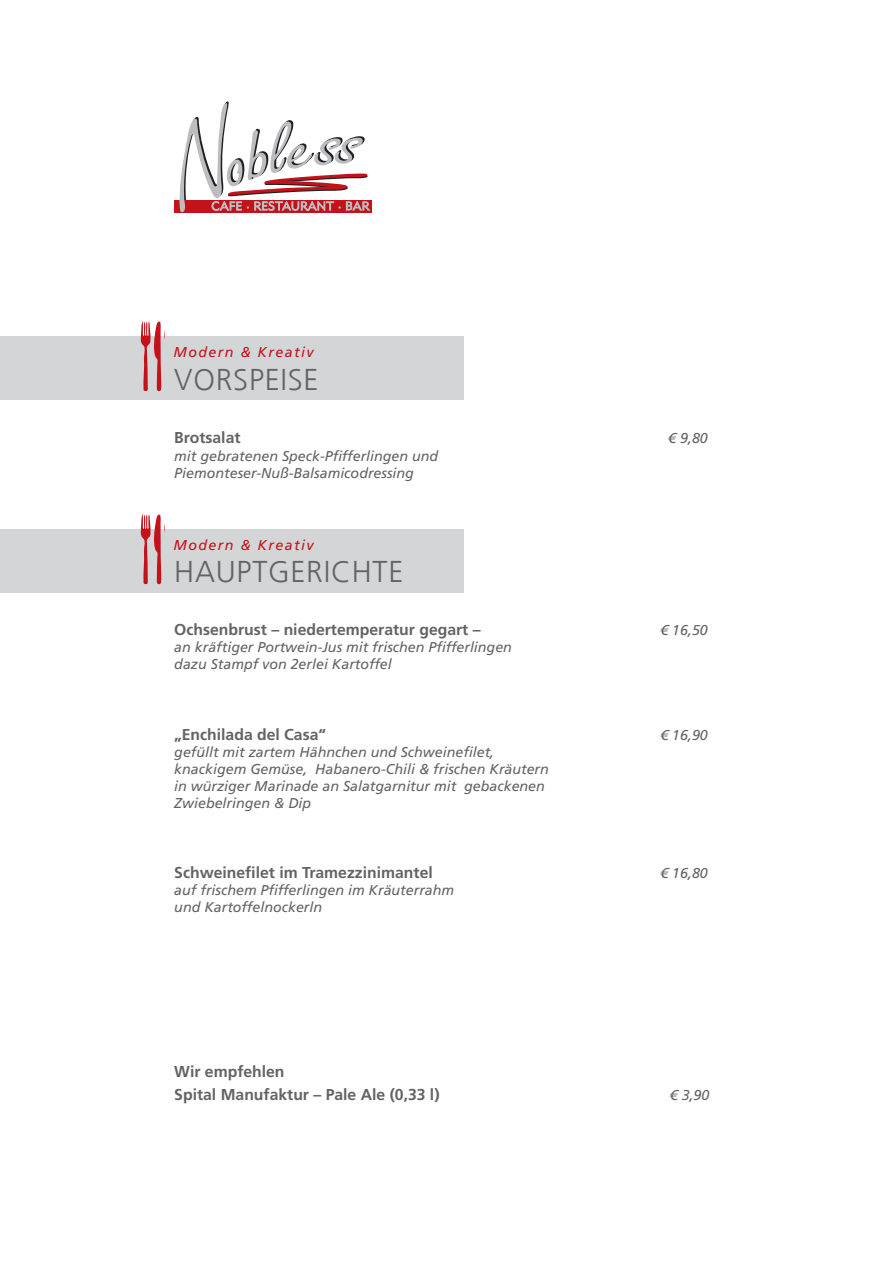
<style>
.page{position:relative;width:893px;height:1263px;background:#fff}
.page>*{position:absolute;margin:0;border:0;box-sizing:border-box;transform-origin:0 0}
.t1{font:300 30px "Frutiger LT Com";letter-spacing:.025em;color:#636366}
.t2{font:700 15.75px/22.5px "Frutiger LT Com";color:#636366}
.t3{font:italic 14.25px/17.1px "Frutiger LT Com";color:#636366}
.t4{font:italic 14.25px "Frutiger LT Com";letter-spacing:.1em;color:#c4121a}
</style>
<div class="page">
<div style="left:0;top:529px;width:464px;height:64px;background:#d4d5d7"></div>
<svg style="left:140px;top:514px;width:22px;height:70px"></svg>
<div style="left:0;top:336px;width:464px;height:64px;background:#d4d5d7"></div>
<svg style="left:140px;top:321px;width:22px;height:70px"></svg>
<div style="left:174px;top:200px;width:198px;height:13px;background:#c4121a"></div>
<svg style="left:179px;top:101px;width:191px;height:111px"></svg>
<p class="t4" style="left:173px;top:343px;width:142px">Modern &amp; Kreativ</p>
<h1 class="t1" style="left:174px;top:362px;width:146px">VORSPEISE</h1>
<p class="t2" style="left:174px;top:427px;width:68px">Brotsalat</p>
<p class="t3" style="left:668px;top:430px;width:41px">€ 9,80</p>
<p class="t3" style="left:174px;top:447px;width:265px">mit gebratenen Speck-Pfifferlingen und<br>Piemonteser-Nuß-Balsamicodressing</p>
<p class="t4" style="left:173px;top:536px;width:142px">Modern &amp; Kreativ</p>
<h1 class="t1" style="left:174px;top:554px;width:231px">HAUPTGERICHTE</h1>
<p class="t2" style="left:174px;top:618px;width:308px">Ochsenbrust – niedertemperatur gegart –</p>
<p class="t3" style="left:660px;top:622px;width:49px">€ 16,50</p>
<p class="t3" style="left:174px;top:639px;width:339px">an kräftiger Portwein-Jus mit frischen Pfifferlingen dazu Stampf von 2erlei Kartoffel</p>
<p class="t2" style="left:174px;top:723px;width:153px">„Enchilada del Casa“</p>
<p class="t3" style="left:660px;top:726px;width:49px">€ 16,90</p>
<p class="t3" style="left:174px;top:743px;width:376px">gefüllt mit zartem Hähnchen und Schweinefilet, knackigem Gemüse, Habanero-Chili &amp; frischen Kräutern in würziger Marinade an Salatgarnitur mit gebackenen Zwiebelringen &amp; Dip</p>
<p class="t2" style="left:174px;top:861px;width:260px">Schweinefilet im Tramezzinimantel</p>
<p class="t3" style="left:660px;top:865px;width:49px">€ 16,80</p>
<p class="t3" style="left:174px;top:882px;width:281px">auf frischem Pfifferlingen im Kräuterrahm und Kartoffelnockerln</p>
<p class="t2" style="left:174px;top:1060px;width:267px">Wir empfehlen<br>Spital Manufaktur – Pale Ale (0,33 l)</p>
<p class="t3" style="left:670px;top:1086px;width:41px">€ 3,90</p>
</div>
